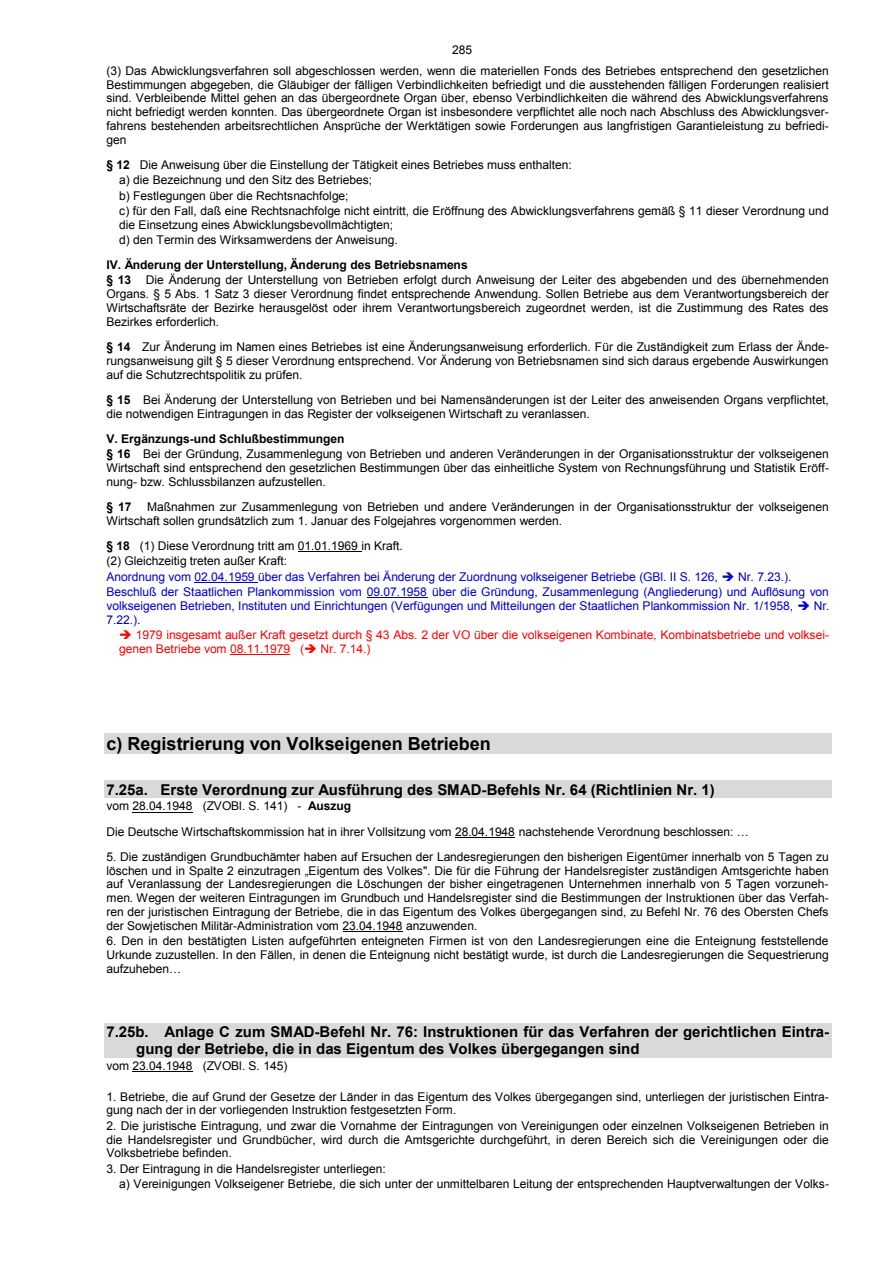
<style>
.page{position:relative;width:893px;height:1263px;background:#fff}
.page>*{position:absolute;margin:0;border:0;box-sizing:border-box;transform-origin:0 0}
.t1{font:700 18px "Arial";color:#000}
.t2{font:700 15px/17.4px "Arial";letter-spacing:.005em;color:#000}
.t3{font:12px/13.8px "Arial";letter-spacing:-.005em;color:#000}
.t4{font:12px/15.3px "Arial";letter-spacing:-.005em;color:#00c}
.t5{font:12px/13.6px "Arial";letter-spacing:-.005em;color:#f00}
.t6{font:700 12px "Arial";color:#000}
.s1{font-weight:700}
.s2{font-weight:700;color:#000}
.s3{color:#000}
</style>
<div class="page">
<hr style="left:298px;top:551px;width:63px;height:1px;background:#000">
<hr style="left:195px;top:582px;width:63px;height:1px;background:#00c">
<hr style="left:367px;top:597px;width:60px;height:1px;background:#00c">
<hr style="left:230px;top:654px;width:60px;height:1px;background:#f00">
<div style="left:104px;top:733px;width:727px;height:21px;background:#d9d9d9"></div>
<div style="left:104px;top:781px;width:727px;height:17px;background:#d9d9d9"></div>
<hr style="left:132px;top:812px;width:61px;height:1px;background:#000">
<hr style="left:455px;top:837px;width:60px;height:1px;background:#000">
<hr style="left:343px;top:931px;width:60px;height:1px;background:#000">
<div style="left:104px;top:1023px;width:727px;height:17px;background:#d9d9d9"></div>
<div style="left:104px;top:1040px;width:727px;height:18px;background:#d9d9d9"></div>
<hr style="left:132px;top:1071px;width:61px;height:1px;background:#000">
<p class="t3" style="left:106px;top:39px;width:723px;line-height:21.3px;text-indent:345px">285<br>(3) Das Abwicklungsverfahren soll abgeschlossen werden, wenn die materiellen Fonds des Betriebes entsprechend den gesetzlichen</p>
<p class="t3" style="left:106px;top:77px;width:723px;text-align:justify">Bestimmungen abgegeben, die Gläubiger der fälligen Verbindlichkeiten befriedigt und die ausstehenden fälligen Forderungen realisiert sind. Verbleibende Mittel gehen an das übergeordnete Organ über, ebenso Verbindlichkeiten die während des Abwicklungsverfahrens nicht befriedigt werden konnten. Das übergeordnete Organ ist insbesondere verpflichtet alle noch nach Abschluss des Abwicklungsver&shy;fahrens bestehenden arbeitsrechtlichen Ansprüche der Werktätigen sowie Forderungen aus langfristigen Garantieleistung zu befriedi&shy;gen</p>
<p class="t3" style="left:119px;top:157px;width:711px;line-height:15.3px;text-indent:-13px"><span class="s1">§ 12</span> Die Anweisung über die Einstellung der Tätigkeit eines Betriebes muss enthalten:<br>a) die Bezeichnung und den Sitz des Betriebes;<br>b) Festlegungen über die Rechtsnachfolge;<br>c) für den Fall, daß eine Rechtsnachfolge nicht eintritt, die Eröffnung des Abwicklungsverfahrens gemäß § 11 dieser Verordnung und</p>
<p class="t3" style="left:119px;top:217px;width:280px;line-height:15.3px">die Einsetzung eines Abwicklungsbevollmächtigten; d) den Termin des Wirksamwerdens der Anweisung.</p>
<p class="t3" style="left:106px;top:257px;width:723px;line-height:15.3px"><span class="s1">IV. Änderung der Unterstellung, Änderung des Betriebsnamens<br>§ 13</span> Die Änderung der Unterstellung von Betrieben erfolgt durch Anweisung der Leiter des abgebenden und des übernehmenden</p>
<p class="t3" style="left:106px;top:287px;width:723px;text-align:justify">Organs. § 5 Abs. 1 Satz 3 dieser Verordnung findet entsprechende Anwendung. Sollen Betriebe aus dem Verantwortungsbereich der Wirtschaftsräte der Bezirke herausgelöst oder ihrem Verantwortungsbereich zugeordnet werden, ist die Zustimmung des Rates des Bezirkes erforderlich.</p>
<p class="t3" style="left:106px;top:340px;width:723px;text-align:justify"><span class="s1">§ 14</span> Zur Änderung im Namen eines Betriebes ist eine Änderungsanweisung erforderlich. Für die Zuständigkeit zum Erlass der Ände&shy;rungsanweisung gilt § 5 dieser Verordnung entsprechend. Vor Änderung von Betriebsnamen sind sich daraus ergebende Auswirkungen auf die Schutzrechtspolitik zu prüfen.</p>
<p class="t3" style="left:106px;top:393px;width:723px"><span class="s1">§ 15</span> Bei Änderung der Unterstellung von Betrieben und bei Namensänderungen ist der Leiter des anweisenden Organs verpflichtet, die notwendigen Eintragungen in das Register der volkseigenen Wirtschaft zu veranlassen.</p>
<p class="t3" style="left:106px;top:431px;width:723px;line-height:15.3px"><span class="s1">V. Ergänzungs-und Schlußbestimmungen<br>§ 16</span> Bei der Gründung, Zusammenlegung von Betrieben und anderen Veränderungen in der Organisationsstruktur der volkseigenen</p>
<p class="t3" style="left:106px;top:461px;width:724px">Wirtschaft sind entsprechend den gesetzlichen Bestimmungen über das einheitliche System von Rechnungsführung und Statistik Eröff&shy;nung- bzw. Schlussbilanzen aufzustellen.</p>
<p class="t6" style="left:106px;top:500px;width:27px">§ 17</p>
<p class="t3" style="left:106px;top:500px;width:723px;text-indent:41px">Maßnahmen zur Zusammenlegung von Betrieben und andere Veränderungen in der Organisationsstruktur der volkseigenen<br>Wirtschaft sollen grundsätzlich zum 1. Januar des Folgejahres vorgenommen werden.</p>
<p class="t4" style="left:106px;top:538px;width:724px"><span class="s2">§ 18</span> <span class="s3">(1) Diese Verordnung tritt am 01.01.1969 in Kraft.<br>(2) Gleichzeitig treten außer Kraft:<br></span>Anordnung vom 02.04.1959 über das Verfahren bei Änderung der Zuordnung volkseigener Betriebe (GBl. II S. 126, ➔ Nr. 7.23.).<br>Beschluß der Staatlichen Plankommission vom 09.07.1958 über die Gründung, Zusammenlegung (Angliederung) und Auflösung von</p>
<p class="t4" style="left:106px;top:599px;width:724px;line-height:13.8px">volkseigenen Betrieben, Instituten und Einrichtungen (Verfügungen und Mitteilungen der Staatlichen Plankommission Nr. 1/1958, ➔ Nr.<br>7.22.).</p>
<p class="t5" style="left:119px;top:628px;width:711px">➔ 1979 insgesamt außer Kraft gesetzt durch § 43 Abs. 2 der VO über die volkseigenen Kombinate, Kombinatsbetriebe und volksei&shy;genen Betriebe vom 08.11.1979 (➔ Nr. 7.14.)</p>
<h1 class="t1" style="left:106px;top:734px;width:386px">c) Registrierung von Volkseigenen Betrieben</h1>
<p class="t2" style="left:106px;top:781px;width:610px">7.25a. Erste Verordnung zur Ausführung des SMAD-Befehls Nr. 64 (Richtlinien Nr. 1)</p>
<p class="t3" style="left:106px;top:794px;width:644px;line-height:25.3px">vom 28.04.1948 (ZVOBl. S. 141) - <span class="s1">Auszug<br></span>Die Deutsche Wirtschaftskommission hat in ihrer Vollsitzung vom 28.04.1948 nachstehende Verordnung beschlossen: …</p>
<p class="t3" style="left:106px;top:850px;width:724px;text-align:justify">5. Die zuständigen Grundbuchämter haben auf Ersuchen der Landesregierungen den bisherigen Eigentümer innerhalb von 5 Tagen zu löschen und in Spalte 2 einzutragen „Eigentum des Volkes". Die für die Führung der Handelsregister zuständigen Amtsgerichte haben auf Veranlassung der Landesregierungen die Löschungen der bisher eingetragenen Unternehmen innerhalb von 5 Tagen vorzuneh&shy;men. Wegen der weiteren Eintragungen im Grundbuch und Handelsregister sind die Bestimmungen der Instruktionen über das Verfah&shy;ren der juristischen Eintragung der Betriebe, die in das Eigentum des Volkes übergegangen sind, zu Befehl Nr. 76 des Obersten Chefs der Sowjetischen Militär-Administration vom 23.04.1948 anzuwenden.</p>
<p class="t3" style="left:106px;top:934px;width:723px;text-align:justify">6. Den in den bestätigten Listen aufgeführten enteigneten Firmen ist von den Landesregierungen eine die Enteignung feststellende Urkunde zuzustellen. In den Fällen, in denen die Enteignung nicht bestätigt wurde, ist durch die Landesregierungen die Sequestrierung aufzuheben…</p>
<p class="t2" style="left:136px;top:1023px;width:694px;text-indent:-30px">7.25b. Anlage C zum SMAD-Befehl Nr. 76: Instruktionen für das Verfahren der gerichtlichen Eintra&shy;gung der Betriebe, die in das Eigentum des Volkes übergegangen sind</p>
<p class="t3" style="left:106px;top:1059px;width:182px">vom 23.04.1948 (ZVOBl. S. 145)</p>
<p class="t3" style="left:106px;top:1089px;width:723px">1. Betriebe, die auf Grund der Gesetze der Länder in das Eigentum des Volkes übergegangen sind, unterliegen der juristischen Eintra&shy;gung nach der in der vorliegenden Instruktion festgesetzten Form.</p>
<p class="t3" style="left:106px;top:1119px;width:723px;text-align:justify">2. Die juristische Eintragung, und zwar die Vornahme der Eintragungen von Vereinigungen oder einzelnen Volkseigenen Betrieben in die Handelsregister und Grundbücher, wird durch die Amtsgerichte durchgeführt, in deren Bereich sich die Vereinigungen oder die Volksbetriebe befinden.</p>
<p class="t3" style="left:119px;top:1161px;width:711px;line-height:15.3px;text-indent:-13px">3. Der Eintragung in die Handelsregister unterliegen:<br>a) Vereinigungen Volkseigener Betriebe, die sich unter der unmittelbaren Leitung der entsprechenden Hauptverwaltungen der Volks-</p>
</div>
